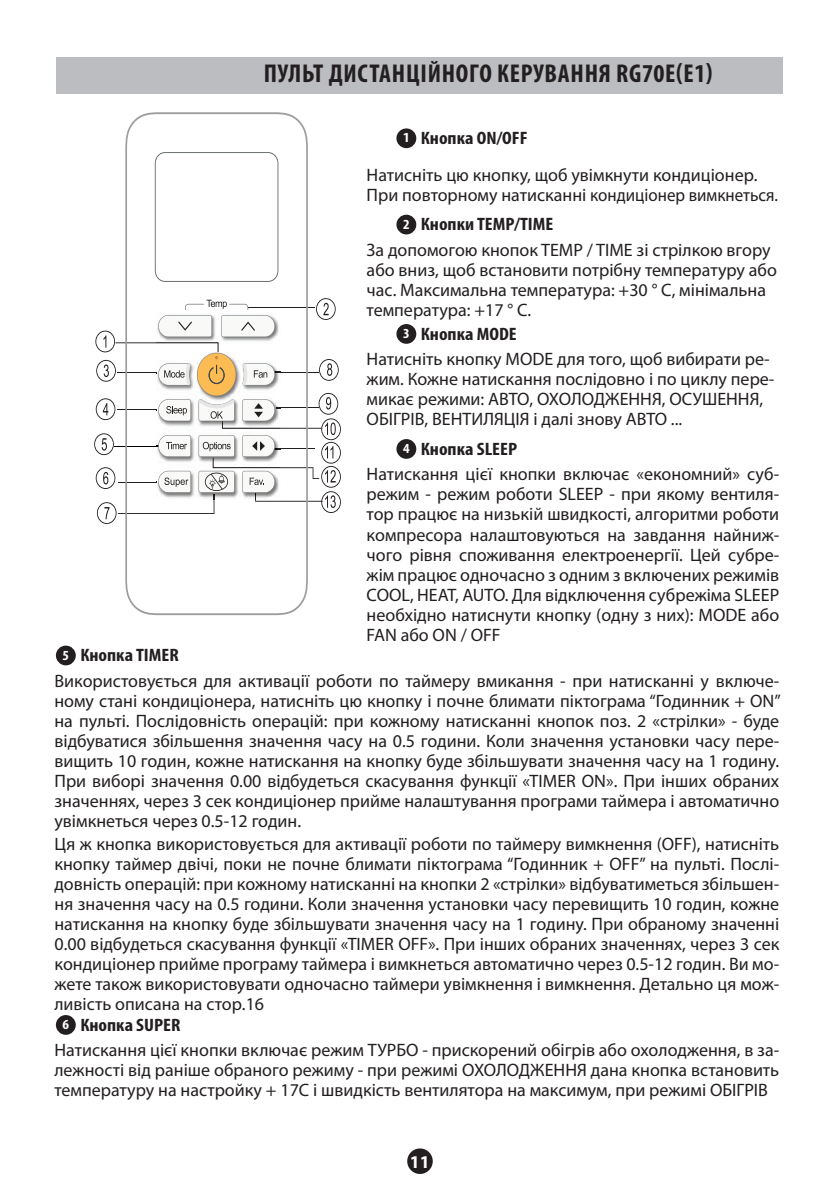
<style>
.page{position:relative;width:840px;height:1191px;background:#fff}
.page>*{position:absolute;margin:0;border:0;box-sizing:border-box;transform-origin:0 0}
.t1{font:700 condensed 25.8px "Myriad Pro";letter-spacing:.02em;color:#231f20}
.t2{font:18px/20px "Myriad Pro";color:#231f20}
.t3{font:700 condensed 18px "Myriad Pro";color:#231f20;scale:1.11 1}
.t4{font:700 18px "Myriad Pro";color:#fff}
.s1{font-weight:700;font-stretch:condensed;font-size:14px;color:#fff}
.s2{font-weight:700;font-stretch:condensed}
.s3{font-size:14px;color:#fff}
</style>
<div class="page">
<div style="left:407px;top:1148px;width:25px;height:26px;background:#231f20;border-radius:50%"></div>
<div style="left:57px;top:57px;width:725px;height:37px;background:#bcbdc0"></div>
<div style="left:396px;top:128px;width:20px;height:20px;background:#231f20;border-radius:50%"></div>
<div style="left:396px;top:215px;width:20px;height:19px;background:#231f20;border-radius:50%"></div>
<div style="left:396px;top:324px;width:20px;height:20px;background:#231f20;border-radius:50%"></div>
<div style="left:396px;top:439px;width:20px;height:20px;background:#231f20;border-radius:50%"></div>
<div style="left:56px;top:645px;width:20px;height:20px;background:#231f20;border-radius:50%"></div>
<div style="left:56px;top:1015px;width:20px;height:19px;background:#231f20;border-radius:50%"></div>
<svg style="left:125px;top:112px;width:183px;height:503px"></svg>
<svg style="left:155px;top:152px;width:123px;height:130px"></svg>
<svg style="left:94px;top:298px;width:247px;height:226px"></svg>
<h1 class="t1" style="left:263px;top:58px;width:130px">пульт ДИСТАНЦІЙНО</h1>
<h1 class="t1" style="left:469px;top:58px;width:245px">ГО КЕРУВАННЯ rg70E(E1)</h1>
<p class="t2" style="left:366px;top:119px;width:392px;line-height:37px;text-indent:36px"><span class="s1">1</span> <span class="s2">Кнопка ON/OFF<br></span>Натисніть цю кнопку, щоб увімкнути кондиціонер.</p>
<p class="t2" style="left:403px;top:180px;width:376px;line-height:29.4px;text-indent:-36px">При повторному натисканні кондиціонер вимкнеться.<br><span class="s1">2</span> <span class="s2">Кнопки TEMP/TIME</span></p>
<p class="t2" style="left:366px;top:240px;width:411px">За допомогою кнопок TEMP / TIME зі стрілкою вгору або вниз, щоб встановити потрібну температуру або час. Максимальна температура: +30 ° C, мінімальна температура: +17 ° C.</p>
<p class="t2" style="left:366px;top:321px;width:404px;line-height:25.6px;text-indent:36px"><span class="s1">3</span> <span class="s2">Кнопка MODE<br></span>Натисніть кнопку MODE для того, щоб вибирати ре-</p>
<p class="t2" style="left:366px;top:369px;width:409px">жим. Кожне натискання послідовно і по циклу пере&shy;микає режими: АВТО, ОХОЛОДЖЕННЯ, ОСУШЕННЯ,<br>ОБІГРІВ, ВЕНТИЛЯЦІЯ і далі знову АВТО ...</p>
<p class="t2" style="left:366px;top:436px;width:414px;line-height:25.6px;text-indent:36px"><span class="s1">4</span> <span class="s2">Кнопка SLEEP<br></span>Натискання цієї кнопки включає «економний» суб-</p>
<p class="t2" style="left:366px;top:484px;width:414px;text-align:justify">режим - режим роботи SLEEP - при якому вентиля&shy;тор працює на низькій швидкості, алгоритми роботи компресора налаштовуються на завдання найниж&shy;чого рівня споживання електроенергії. Цей субре&shy;жім працює одночасно з одним з включених режимів COOL, HEAT, AUTO. Для відключення субрежіма SLEEP необхідно натиснути кнопку (одну з них): MODE або FAN або ON / OFF</p>
<p class="t2" style="left:54px;top:642px;width:726px;line-height:25.6px;text-indent:8px"><span class="s1">5</span> <span class="s2">Кнопка TIMER<br></span>Використовується для активації роботи по таймеру вмикання - при натисканні у включе-</p>
<p class="t2" style="left:54px;top:690px;width:727px;text-align:justify">ному стані кондиціонера, натисніть цю кнопку і почне блимати піктограма “Годинник + ON” на пульті. Послідовність операцій: при кожному натисканні кнопок поз. 2 «стрілки» - буде відбуватися збільшення значення часу на 0.5 години. Коли значення установки часу пере&shy;вищить 10 годин, кожне натискання на кнопку буде збільшувати значення часу на 1 годину.<br>При виборі значення 0.00 відбудеться скасування функції «TIMER ON». При інших обраних значеннях, через 3 сек кондиціонер прийме налаштування програми таймера і автоматично увімкнеться через 0.5-12 годин.</p>
<p class="t2" style="left:54px;top:833px;width:725px">Ця ж кнопка використовується для активації роботи по таймеру вимкнення (OFF), натисніть</p>
<p class="t2" style="left:54px;top:853px;width:725px">кнопку таймер двічі, поки не почне блимати піктограма “Годинник + OFF” на пульті. Послі-</p>
<p class="t2" style="left:54px;top:873px;width:725px">довність операцій: при кожному натисканні на кнопки 2 «стрілки» відбуватиметься збільшен-</p>
<p class="t2" style="left:54px;top:893px;width:725px">ня значення часу на 0.5 години. Коли значення установки часу перевищить 10 годин, кожне</p>
<p class="t2" style="left:54px;top:913px;width:726px">натискання на кнопку буде збільшувати значення часу на 1 годину. При обраному значенні</p>
<p class="t2" style="left:54px;top:933px;width:726px">0.00 відбудеться скасування функції «TIMER OFF». При інших обраних значеннях, через 3 сек</p>
<p class="t2" style="left:54px;top:953px;width:725px">кондиціонер прийме програму таймера і вимкнеться автоматично через 0.5-12 годин. Ви мо-</p>
<p class="t2" style="left:54px;top:973px;width:725px">жете також використовувати одночасно таймери увімкнення і вимкнення. Детально ця мож-</p>
<p class="t2" style="left:54px;top:993px;width:211px">ливість описана на стор.16</p>
<p class="t3" style="left:62px;top:1013px;width:108px"><span class="s3">6</span> Кнопка SUPER</p>
<p class="t2" style="left:54px;top:1040px;width:725px;text-align:justify">Натискання цієї кнопки включає режим ТУРБО - прискорений обігрів або охолодження, в за&shy;лежності від раніше обраного режиму - при режимі ОХОЛОДЖЕННЯ дана кнопка встановить температуру на настройку + 17С і швидкість вентилятора на максимум, при режимі ОБІГРІВ</p>
<p class="t4" style="left:410px;top:1150px;width:21px">11</p>
</div>
